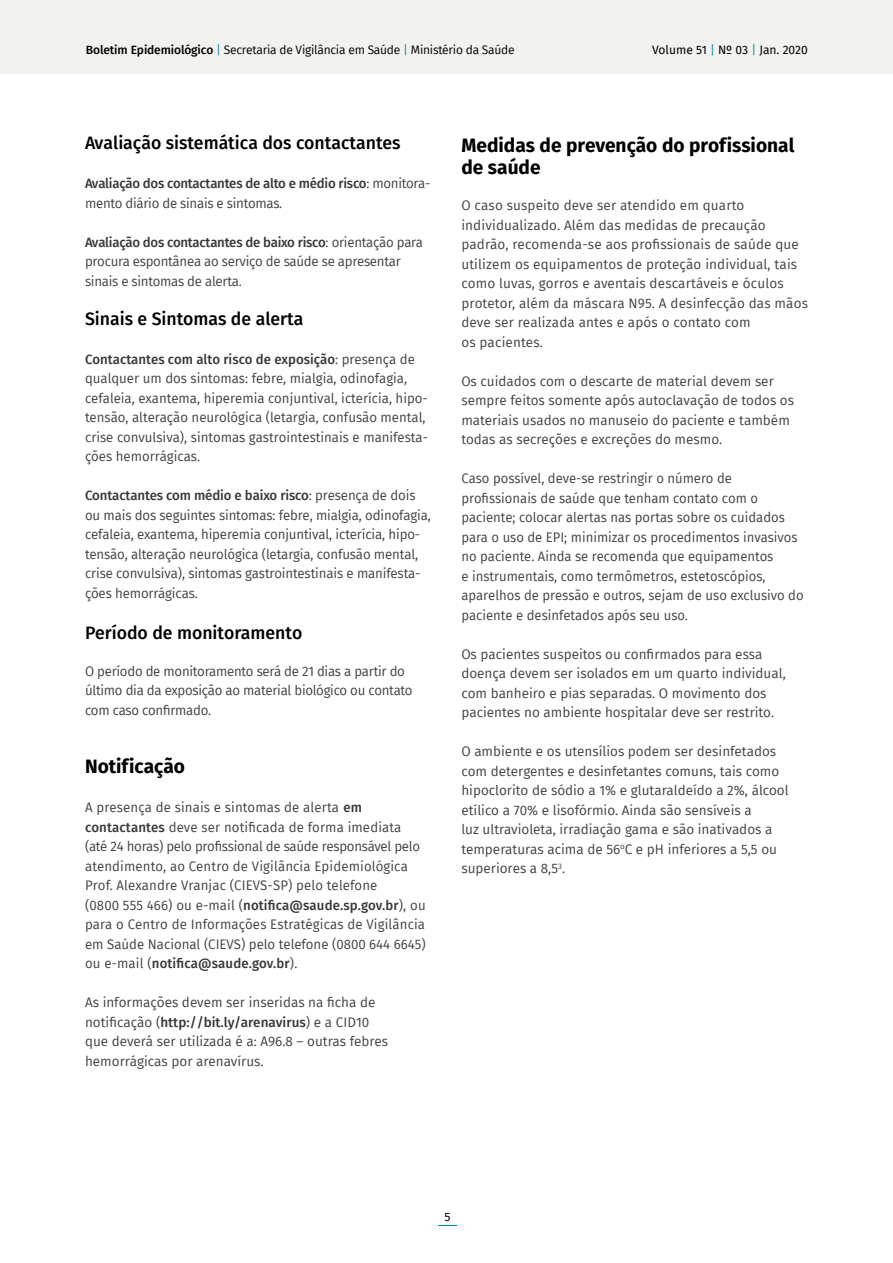
<style>
.page{position:relative;width:893px;height:1263px;background:#fff}
.page>*{position:absolute;margin:0;border:0;box-sizing:border-box;transform-origin:0 0}
.t1{font:700 19.5px/22.8px "Fira Sans";color:#000}
.t2{font:500 18px "Fira Sans";color:#000}
.t3{font:13.5px/19.5px "Fira Sans";color:#414042}
.t4{font:13.5px/19.5px "Fira Sans";letter-spacing:-.02em;color:#414042}
.t5{font:500 13.5px/19.5px "Fira Sans";letter-spacing:-.02em;color:#383839}
.t6{font:12px "Fira Sans";letter-spacing:-.02em;color:#000}
.t7{font:12px "Fira Sans";color:#000}
.s1{font-weight:500}
.s2{color:#098aa8}
.s3{font-weight:400;color:#414042}
.s4{font-weight:500;color:#383839}
</style>
<div class="page">
<div style="left:0;top:0;width:893px;height:74px;background:#f2f2ee"></div>
<svg style="left:438px;top:1225px;width:19px;height:1px"></svg>
<p class="t6" style="left:86px;top:41px;width:430px"><span class="s1">Boletim Epidemiológico</span> <span class="s2">|</span> Secretaria de Vigilância em Saúde <span class="s2">|</span> Ministério da Saúde</p>
<p class="t7" style="left:652px;top:41px;width:157px">Volume 51 <span class="s2">|</span> Nº 03 <span class="s2">|</span> Jan. 2020</p>
<h2 class="t2" style="left:85px;top:129px;width:317px">Avaliação sistemática dos contactantes</h2>
<p class="t5" style="left:85px;top:173px;width:347px">Avaliação dos contactantes de alto e médio risco<span class="s3">: monitora&shy;mento diário de sinais e sintomas.</span></p>
<p class="t4" style="left:85px;top:232px;width:339px"><span class="s4">Avaliação dos contactantes de baixo risco</span>: orientação para procura espontânea ao serviço de saúde se apresentar sinais e sintomas de alerta.</p>
<h2 class="t2" style="left:85px;top:304px;width:220px">Sinais e Sintomas de alerta</h2>
<p class="t3" style="left:85px;top:349px;width:345px"><span class="s4">Contactantes com alto risco de exposição</span>: presença de qualquer um dos sintomas: febre, mialgia, odinofagia, cefaleia, exantema, hiperemia conjuntival, icterícia, hipo&shy;tensão, alteração neurológica (letargia, confusão mental, crise convulsiva), sintomas gastrointestinais e manifesta&shy;ções hemorrágicas.</p>
<p class="t3" style="left:85px;top:485px;width:347px"><span class="s4">Contactantes com médio e baixo risco</span>: presença de dois ou mais dos seguintes sintomas: febre, mialgia, odinofagia, cefaleia, exantema, hiperemia conjuntival, icterícia, hipo&shy;tensão, alteração neurológica (letargia, confusão mental, crise convulsiva), sintomas gastrointestinais e manifesta&shy;ções hemorrágicas.</p>
<h2 class="t2" style="left:85px;top:618px;width:219px">Período de monitoramento</h2>
<p class="t4" style="left:85px;top:661px;width:329px">O período de monitoramento será de 21 dias a partir do último dia da exposição ao material biológico ou contato com caso confirmado.</p>
<h1 class="t1" style="left:85px;top:754px;width:101px">Notificação</h1>
<p class="t3" style="left:85px;top:797px;width:342px">A presença de sinais e sintomas de alerta <span class="s4">em contactantes</span> deve ser notificada de forma imediata (até 24 horas) pelo profissional de saúde responsável pelo atendimento, ao Centro de Vigilância Epidemiológica Prof. Alexandre Vranjac (CIEVS-SP) pelo telefone<br>(0800 555 466) ou e-mail (<span class="s4">notifica@saude.sp.gov.br</span>), ou para o Centro de Informações Estratégicas de Vigilância em Saúde Nacional (CIEVS) pelo telefone (0800 644 6645) ou e-mail (<span class="s4">notifica@saude.gov.br</span>).</p>
<p class="t3" style="left:85px;top:992px;width:305px">As informações devem ser inseridas na ficha de notificação (<span class="s4">http://bit.ly/arenavirus</span>) e a CID10 que deverá ser utilizada é a: A96.8 – outras febres hemorrágicas por arenavírus.</p>
<h1 class="t1" style="left:461px;top:132px;width:334px">Medidas de prevenção do profissional de saúde</h1>
<p class="t3" style="left:461px;top:195px;width:348px">O caso suspeito deve ser atendido em quarto individualizado. Além das medidas de precaução padrão, recomenda-se aos profissionais de saúde que utilizem os equipamentos de proteção individual, tais como luvas, gorros e aventais descartáveis e óculos protetor, além da máscara N95. A desinfecção das mãos deve ser realizada antes e após o contato com<br>os pacientes.</p>
<p class="t3" style="left:461px;top:371px;width:334px">Os cuidados com o descarte de material devem ser sempre feitos somente após autoclavação de todos os materiais usados no manuseio do paciente e também todas as secreções e excreções do mesmo.</p>
<p class="t3" style="left:461px;top:468px;width:344px">Caso possível, deve-se restringir o número de profissionais de saúde que tenham contato com o paciente; colocar alertas nas portas sobre os cuidados para o uso de EPI; minimizar os procedimentos invasivos no paciente. Ainda se recomenda que equipamentos<br>e instrumentais, como termômetros, estetoscópios, aparelhos de pressão e outros, sejam de uso exclusivo do paciente e desinfetados após seu uso.</p>
<p class="t3" style="left:461px;top:644px;width:326px">Os pacientes suspeitos ou confirmados para essa doença devem ser isolados em um quarto individual, com banheiro e pias separadas. O movimento dos pacientes no ambiente hospitalar deve ser restrito.</p>
<p class="t3" style="left:461px;top:741px;width:329px">O ambiente e os utensílios podem ser desinfetados com detergentes e desinfetantes comuns, tais como hipoclorito de sódio a 1% e glutaraldeído a 2%, álcool etílico a 70% e lisofórmio. Ainda são sensíveis a<br>luz ultravioleta, irradiação gama e são inativados a temperaturas acima de 56<sup>o</sup>C e pH inferiores a 5,5 ou superiores a 8,5<sup>3</sup>.</p>
<p class="t7" style="left:445px;top:1207px;width:8px">5</p>
</div>
